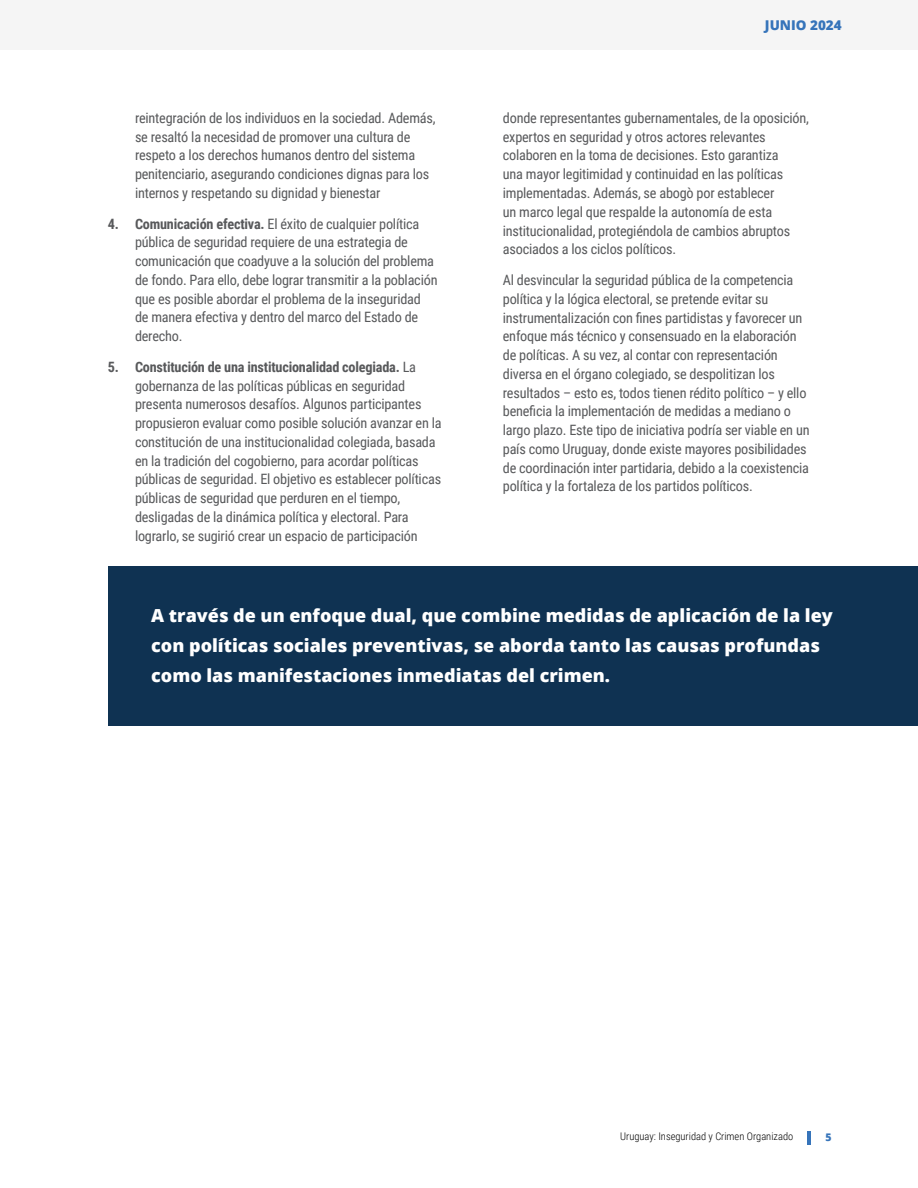
<style>
.page{position:relative;width:918px;height:1188px;background:#fff}
.page>*{position:absolute;margin:0;border:0;box-sizing:border-box;transform-origin:0 0}
.t1{font:800 18px/30px "Open Sans";color:#fff}
.t2{font:14.25px/18.8px "Roboto Condensed";letter-spacing:-.015em;color:#58595b}
.t3{font:800 13.5px "Open Sans";color:#3674ba}
.t4{font:300 10.5px "Roboto Condensed";color:#000}
.t5{font:800 10.5px "Open Sans";color:#3674ba}
.s1{font-weight:700}
</style>
<div class="page">
<div style="left:0;top:0;width:918px;height:50px;background:#f5f5f5"></div>
<hr style="left:808px;top:1131px;width:3px;height:14px;background:#3674ba">
<div style="left:108px;top:566px;width:810px;height:160px;background:#0f3252"></div>
<p class="t2" style="left:135px;top:108px;width:302px">reintegración de los individuos en la sociedad. Además, se resaltó la necesidad de promover una cultura de respeto a los derechos humanos dentro del sistema penitenciario, asegurando condiciones dignas para los internos y respetando su dignidad y bienestar</p>
<p class="t2" style="left:135px;top:214px;width:304px;text-indent:-27px"><span class="s1">4. Comunicación efectiva.</span> El éxito de cualquier política pública de seguridad requiere de una estrategia de comunicación que coadyuve a la solución del problema de fondo. Para ello, debe lograr transmitir a la población que es posible abordar el problema de la inseguridad de manera efectiva y dentro del marco del Estado de derecho.</p>
<p class="t2" style="left:135px;top:357px;width:308px;text-indent:-27px"><span class="s1">5. Constitución de una institucionalidad colegiada.</span> La gobernanza de las políticas públicas en seguridad presenta numerosos desafíos. Algunos participantes propusieron evaluar como posible solución avanzar en la constitución de una institucionalidad colegiada, basada en la tradición del cogobierno, para acordar políticas públicas de seguridad. El objetivo es establecer políticas públicas de seguridad que perduren en el tiempo, desligadas de la dinámica política y electoral. Para lograrlo, se sugirió crear un espacio de participación</p>
<p class="t3" style="left:765px;top:15px;width:78px">JUNIO 2024</p>
<p class="t2" style="left:503px;top:108px;width:308px">donde representantes gubernamentales, de la oposición, expertos en seguridad y otros actores relevantes colaboren en la toma de decisiones. Esto garantiza<br>una mayor legitimidad y continuidad en las políticas implementadas. Además, se abogò por establecer<br>un marco legal que respalde la autonomía de esta institucionalidad, protegiéndola de cambios abruptos asociados a los ciclos políticos.</p>
<p class="t2" style="left:503px;top:270px;width:308px">Al desvincular la seguridad pública de la competencia política y la lógica electoral, se pretende evitar su instrumentalización con fines partidistas y favorecer un enfoque más técnico y consensuado en la elaboración de políticas. A su vez, al contar con representación diversa en el órgano colegiado, se despolitizan los resultados – esto es, todos tienen rédito político – y ello beneficia la implementación de medidas a mediano o largo plazo. Este tipo de iniciativa podría ser viable en un país como Uruguay, donde existe mayores posibilidades de coordinación inter partidaria, debido a la coexistencia política y la fortaleza de los partidos políticos.</p>
<p class="t1" style="left:151px;top:599px;width:683px">A través de un enfoque dual, que combine medidas de aplicación de la ley con políticas sociales preventivas, se aborda tanto las causas profundas como las manifestaciones inmediatas del crimen.</p>
<p class="t4" style="left:620px;top:1129px;width:175px">Uruguay: Inseguridad y Crimen Organizado</p>
<p class="t5" style="left:826px;top:1129px;width:8px">5</p>
</div>
